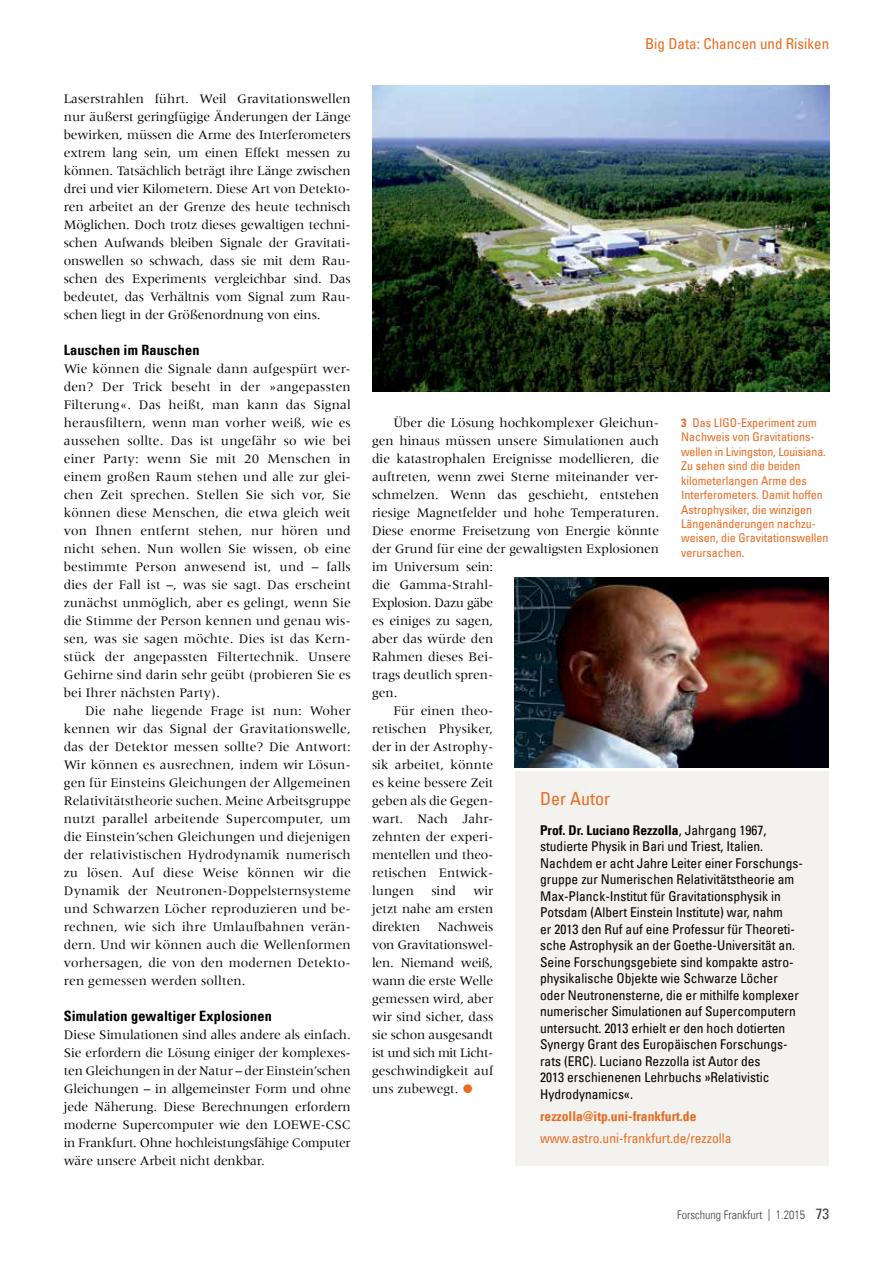
<style>
.page{position:relative;width:893px;height:1263px;background:#fff}
.page>*{position:absolute;margin:0;border:0;box-sizing:border-box;transform-origin:0 0}
.t1{font:condensed 18px "Univers Com 57";color:#e86b20}
.t2{font:condensed 15px "Univers Com 57";color:#e86b20}
.t3{font:14.25px "Univers Com 67 Bold Cond";letter-spacing:.01em;color:#000}
.t4{font:13.5px/18px "Meridien";color:#000;text-align:justify}
.t5{font:condensed 13.5px/16.5px "Univers Com 57";color:#000}
.t6{font:13.5px "Univers Com 67 Bold Cond";color:#000}
.t7{font:condensed 13.5px "Univers Com 57";color:#e86b20}
.t8{font:13.5px "Univers Com 67 Bold Cond";color:#e86b20}
.t9{font:13.5px "Meridien";letter-spacing:-.03em;color:#000}
.t10{font:13.5px "Meridien";letter-spacing:-.02em;color:#000}
.t11{font:condensed 12px/14.4px "Univers Com 57";color:#e86b20}
.t12{font:12px "Univers Com 47 Light Cond";color:#414042}
.s1{font-family:"Univers Com 67 Bold Cond";font-stretch:normal}
.s2{font-family:"Univers Com 57";font-stretch:condensed}
.s3{font-family:"Univers Com 57";font-stretch:condensed;font-size:15px}
</style>
<div class="page">
<div style="left:515px;top:771px;width:313px;height:394px;background:#f4f2ef"></div>
<img style="left:515px;top:577px;width:313px;height:190px">
<img style="left:372px;top:85px;width:457px;height:306px">
<p class="t4" style="left:64px;top:90px;width:289px">Laserstrahlen führt. Weil Gravitationswellen nur äußerst geringfügige Änderungen der Länge bewirken, müssen die Arme des Interferometers extrem lang sein, um einen Effekt messen zu können. Tatsächlich beträgt ihre Länge zwischen drei und vier Kilometern. Diese Art von Detekto&shy;ren arbeitet an der Grenze des heute technisch Möglichen. Doch trotz dieses gewaltigen techni&shy;schen Aufwands bleiben Signale der Gravitati&shy;onswellen so schwach, dass sie mit dem Rau&shy;schen des Experiments vergleichbar sind. Das bedeutet, das Verhältnis vom Signal zum Rau&shy;schen liegt in der Größenordnung von eins.</p>
<p class="t3" style="left:64px;top:341px;width:137px">Lauschen im Rauschen</p>
<p class="t4" style="left:64px;top:360px;width:289px">Wie können die Signale dann aufgespürt wer&shy;den? Der Trick beseht in der »angepassten Filterung«. Das heißt, man kann das Signal herausfiltern, wenn man vorher weiß, wie es aussehen sollte. Das ist ungefähr so wie bei einer Party: wenn Sie mit 20 Menschen in einem großen Raum stehen und alle zur glei&shy;chen Zeit sprechen. Stellen Sie sich vor, Sie können diese Menschen, die etwa gleich weit von Ihnen entfernt stehen, nur hören und nicht sehen. Nun wollen Sie wissen, ob eine bestimmte Person anwesend ist, und – falls dies der Fall ist –, was sie sagt. Das erscheint zunächst unmöglich, aber es gelingt, wenn Sie die Stimme der Person kennen und genau wis&shy;sen, was sie sagen möchte. Dies ist das Kern&shy;stück der angepassten Filtertechnik. Unsere Gehirne sind darin sehr geübt (probieren Sie es bei Ihrer nächsten Party).</p>
<p class="t4" style="left:64px;top:702px;width:289px;text-indent:21px">Die nahe liegende Frage ist nun: Woher kennen wir das Signal der Gravitationswelle, das der Detektor messen sollte? Die Antwort:<br>Wir können es ausrechnen, indem wir Lösun&shy;gen für Einsteins Gleichungen der Allgemeinen Relativitätstheorie suchen. Meine Arbeitsgruppe nutzt parallel arbeitende Supercomputer, um die Einstein’schen Gleichungen und diejenigen der relativistischen Hydrodynamik numerisch zu lösen. Auf diese Weise können wir die Dynamik der Neutronen-Doppelsternsysteme und Schwarzen Löcher reproduzieren und be&shy;rechnen, wie sich ihre Umlaufbahnen verän&shy;dern. Und wir können auch die Wellenformen vorhersagen, die von den modernen Detekto&shy;ren gemessen werden sollten.</p>
<p class="t3" style="left:64px;top:1007px;width:210px">Simulation gewaltiger Explosionen</p>
<p class="t4" style="left:64px;top:1026px;width:289px">Diese Simulationen sind alles andere als einfach.<br>Sie erfordern die Lösung einiger der komplexes&shy;ten Gleichungen in der Natur – der Einstein’schen Gleichungen – in allgemeinster Form und ohne jede Näherung. Diese Berechnungen erfordern moderne Supercomputer wie den LOEWE-CSC in Frankfurt. Ohne hochleistungsfähige Computer wäre unsere Arbeit nicht denkbar.</p>
<p class="t2" style="left:645px;top:34px;width:186px">Big Data: Chancen und Risiken</p>
<p class="t4" style="left:393px;top:414px;width:267px">Über die Lösung hochkomplexer Gleichun-</p>
<p class="t4" style="left:372px;top:432px;width:289px">gen hinaus müssen unsere Simulationen auch</p>
<p class="t4" style="left:372px;top:450px;width:289px">die katastrophalen Ereignisse modellieren, die</p>
<p class="t4" style="left:372px;top:468px;width:289px">auftreten, wenn zwei Sterne miteinander ver-</p>
<p class="t4" style="left:372px;top:486px;width:288px">schmelzen. Wenn das geschieht, entstehen</p>
<p class="t4" style="left:372px;top:504px;width:289px">riesige Magnetfelder und hohe Temperaturen.</p>
<p class="t4" style="left:372px;top:522px;width:288px">Diese enorme Freisetzung von Energie könnte</p>
<p class="t4" style="left:372px;top:540px;width:289px">der Grund für eine der gewaltigsten Explosionen</p>
<p class="t4" style="left:372px;top:558px;width:123px">im Universum sein:</p>
<p class="t4" style="left:372px;top:576px;width:123px">die Gamma-Strahl-</p>
<p class="t9" style="left:372px;top:595px;width:123px">Explosion. Dazu gäbe</p>
<p class="t4" style="left:372px;top:612px;width:123px">es einiges zu sagen,</p>
<p class="t4" style="left:372px;top:630px;width:123px">aber das würde den</p>
<p class="t4" style="left:372px;top:648px;width:123px">Rahmen dieses Bei-</p>
<p class="t4" style="left:372px;top:666px;width:123px">trags deutlich spren-</p>
<p class="t4" style="left:372px;top:684px;width:27px">gen.</p>
<p class="t4" style="left:393px;top:702px;width:102px">Für einen theo-</p>
<p class="t4" style="left:372px;top:720px;width:123px">retischen Physiker,</p>
<p class="t4" style="left:372px;top:738px;width:123px">der in der Astrophy-</p>
<p class="t4" style="left:372px;top:756px;width:123px">sik arbeitet, könnte</p>
<p class="t4" style="left:372px;top:774px;width:123px">es keine bessere Zeit</p>
<p class="t4" style="left:372px;top:792px;width:123px">geben als die Gegen-</p>
<p class="t4" style="left:372px;top:810px;width:123px">wart. Nach Jahr-</p>
<p class="t4" style="left:372px;top:828px;width:123px">zehnten der experi-</p>
<p class="t10" style="left:372px;top:847px;width:123px">mentellen und theo-</p>
<p class="t4" style="left:372px;top:864px;width:123px">retischen Entwick-</p>
<p class="t4" style="left:372px;top:881px;width:43px">lungen</p>
<p class="t4" style="left:431px;top:881px;width:26px">sind</p>
<p class="t11" style="left:681px;top:415px;width:149px"><span class="s1">3</span> Das LIGO-Experiment zum<br>Nachweis von Gravitations&shy;wellen in Livingston, Louisiana.<br>Zu sehen sind die beiden kilometerlangen Arme des<br>Interferometers. Damit hoffen<br>Astrophysiker, die winzigen<br>Längenänderungen nachzu&shy;weisen, die Gravitationswellen verursachen.</p>
<h1 class="t1" style="left:540px;top:787px;width:71px">Der Autor</h1>
<p class="t6" style="left:540px;top:821px;width:228px">Prof. Dr. Luciano Rezzolla<span class="s2">, Jahrgang 1967,</span></p>
<p class="t5" style="left:540px;top:838px;width:264px">studierte Physik in Bari und Triest, Italien.<br>Nachdem er acht Jahre Leiter einer Forschungs&shy;gruppe zur Numerischen Relativitätstheorie am Max-Planck-Institut für Gravitationsphysik in Potsdam (Albert Einstein Institute) war, nahm<br>er 2013 den Ruf auf eine Professur für Theoreti&shy;sche Astrophysik an der Goethe-Universität an.<br>Seine Forschungsgebiete sind kompakte astro&shy;physikalische Objekte wie Schwarze Löcher oder Neutronensterne, die er mithilfe komplexer numerischer Simulationen auf Supercomputern untersucht. 2013 erhielt er den hoch dotierten Synergy Grant des Europäischen Forschungs&shy;rats (ERC). Luciano Rezzolla ist Autor des<br>2013 erschienenen Lehrbuchs »Relativistic Hydrodynamics«.</p>
<p class="t8" style="left:540px;top:1108px;width:158px">rezzolla@itp.uni-frankfurt.de</p>
<p class="t7" style="left:540px;top:1130px;width:193px">www.astro.uni-frankfurt.de/rezzolla</p>
<p class="t4" style="left:372px;top:881px;width:123px;text-indent:101px">wir jetzt nahe am ersten direkten</p>
<p class="t4" style="left:372px;top:917px;width:123px;text-indent:66px">Nachweis von Gravitationswel&shy;len. Niemand weiß, wann die erste Welle gemessen wird, aber wir sind sicher, dass sie schon ausgesandt ist und sich mit Licht&shy;geschwindigkeit auf uns zubewegt.</p>
<p class="t12" style="left:677px;top:1208px;width:153px">Forschung Frankfurt | 1.2015 <span class="s3">73</span></p>
</div>
